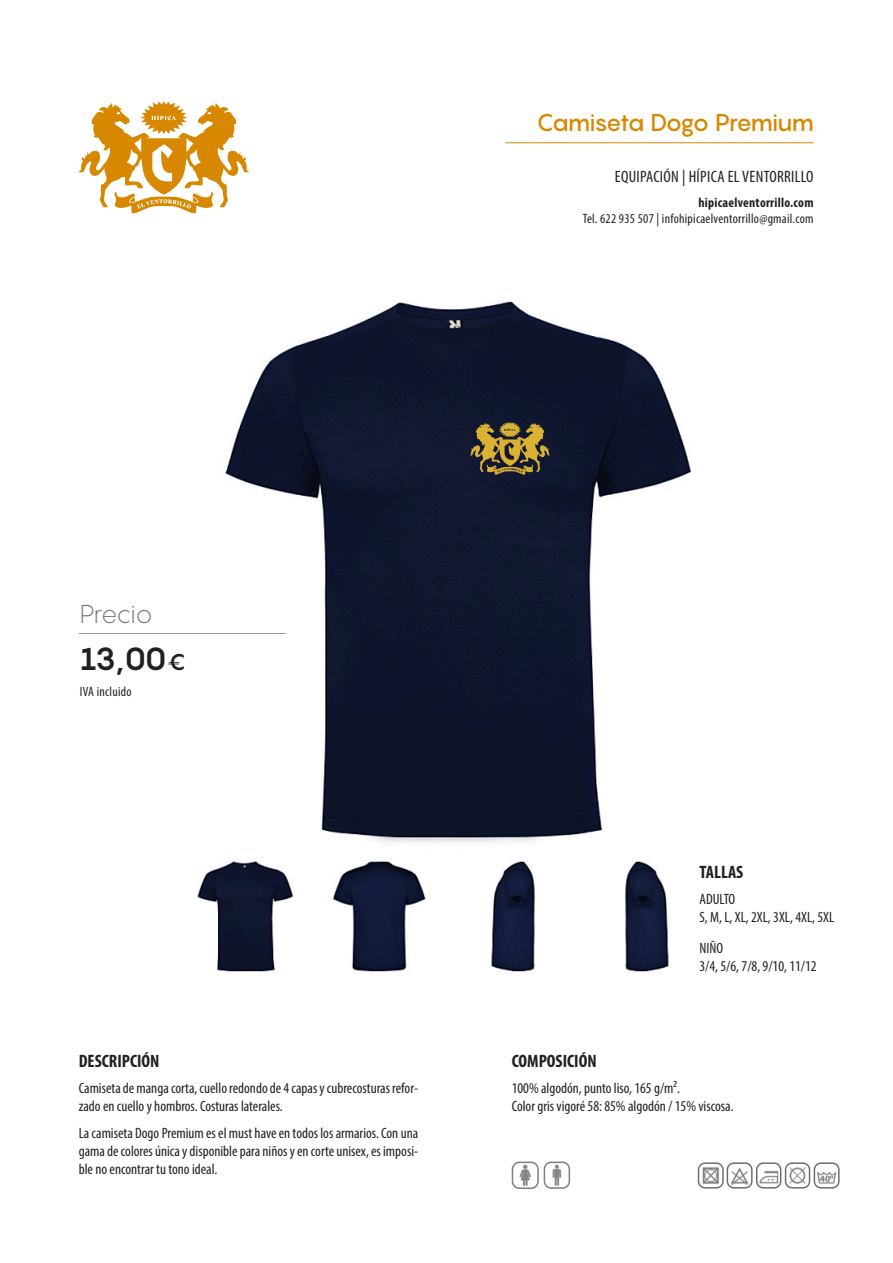
<style>
.page{position:relative;width:893px;height:1263px;background:#fff}
.page>*{position:absolute;margin:0;border:0;box-sizing:border-box;transform-origin:0 0}
.t1{font:700 31.5px "Pangram";color:#231f20}
.t2{font:300 25.5px "Pangram";letter-spacing:-.055em;color:#76787b}
.t3{font:500 24px "Pangram";letter-spacing:-.07em;color:#d78800}
.t4{font:700 condensed 18px "Myriad Pro";color:#231f20}
.t5{font:condensed 16.5px "Myriad Pro";letter-spacing:.02em;color:#231f20}
.t6{font:condensed 15px/18px "Myriad Pro";color:#231f20}
.t7{font:condensed 13.5px "Myriad Pro";letter-spacing:.02em;color:#231f20}
.t8{font:700 condensed 13.5px "Myriad Pro";letter-spacing:.02em;color:#231f20}
.s1{font-size:22.5px}
</style>
<div class="page">
<img style="left:197px;top:301px;width:495px;height:671px">
<svg style="left:470px;top:422px;width:80px;height:53px"></svg>
<img style="left:697px;top:1162px;width:143px;height:27px">
<img style="left:511px;top:1161px;width:28px;height:28px">
<img style="left:543px;top:1161px;width:28px;height:28px">
<svg style="left:78px;top:101px;width:171px;height:113px"></svg>
<hr style="left:506px;top:142px;width:307px;height:1px;background:#d78800">
<hr style="left:79px;top:633px;width:206px;height:1px;background:#939598">
<p class="t3" style="left:537px;top:107px;width:279px">Camiseta Dogo Premium</p>
<p class="t5" style="left:615px;top:167px;width:200px">EQUIPACIÓN | HÍPICA EL VENTORRILLO</p>
<p class="t8" style="left:698px;top:194px;width:117px">hipicaelventorrillo.com</p>
<p class="t7" style="left:583px;top:210px;width:232px">Tel. 622 935 507 | infohipicaelventorrillo@gmail.com</p>
<p class="t2" style="left:80px;top:597px;width:75px">Precio</p>
<p class="t1" style="left:80px;top:638px;width:108px">13,00<span class="s1">€</span></p>
<p class="t7" style="left:80px;top:683px;width:53px">IVA incluido</p>
<p class="t4" style="left:79px;top:1049px;width:82px">DESCRIPCIÓN</p>
<p class="t6" style="left:79px;top:1079px;width:341px">Camiseta de manga corta, cuello redondo de 4 capas y cubrecosturas refor&shy;zado en cuello y hombros. Costuras laterales.</p>
<p class="t6" style="left:79px;top:1123px;width:341px;text-align:justify">La camiseta Dogo Premium es el must have en todos los armarios. Con una gama de colores única y disponible para niños y en corte unisex, es imposi&shy;ble no encontrar tu tono ideal.</p>
<p class="t4" style="left:699px;top:860px;width:45px">TALLAS</p>
<p class="t6" style="left:699px;top:890px;width:37px">ADULTO</p>
<p class="t6" style="left:699px;top:908px;width:136px">S, M, L, XL, 2XL, 3XL, 4XL, 5XL</p>
<p class="t6" style="left:699px;top:939px;width:25px">NIÑO</p>
<p class="t6" style="left:699px;top:957px;width:119px">3/4, 5/6, 7/8, 9/10, 11/12</p>
<p class="t4" style="left:512px;top:1049px;width:86px">COMPOSICIÓN</p>
<p class="t6" style="left:512px;top:1079px;width:170px">100% algodón, punto liso, 165 g/m².</p>
<p class="t6" style="left:512px;top:1097px;width:223px">Color gris vigoré 58: 85% algodón / 15% viscosa.</p>
</div>
